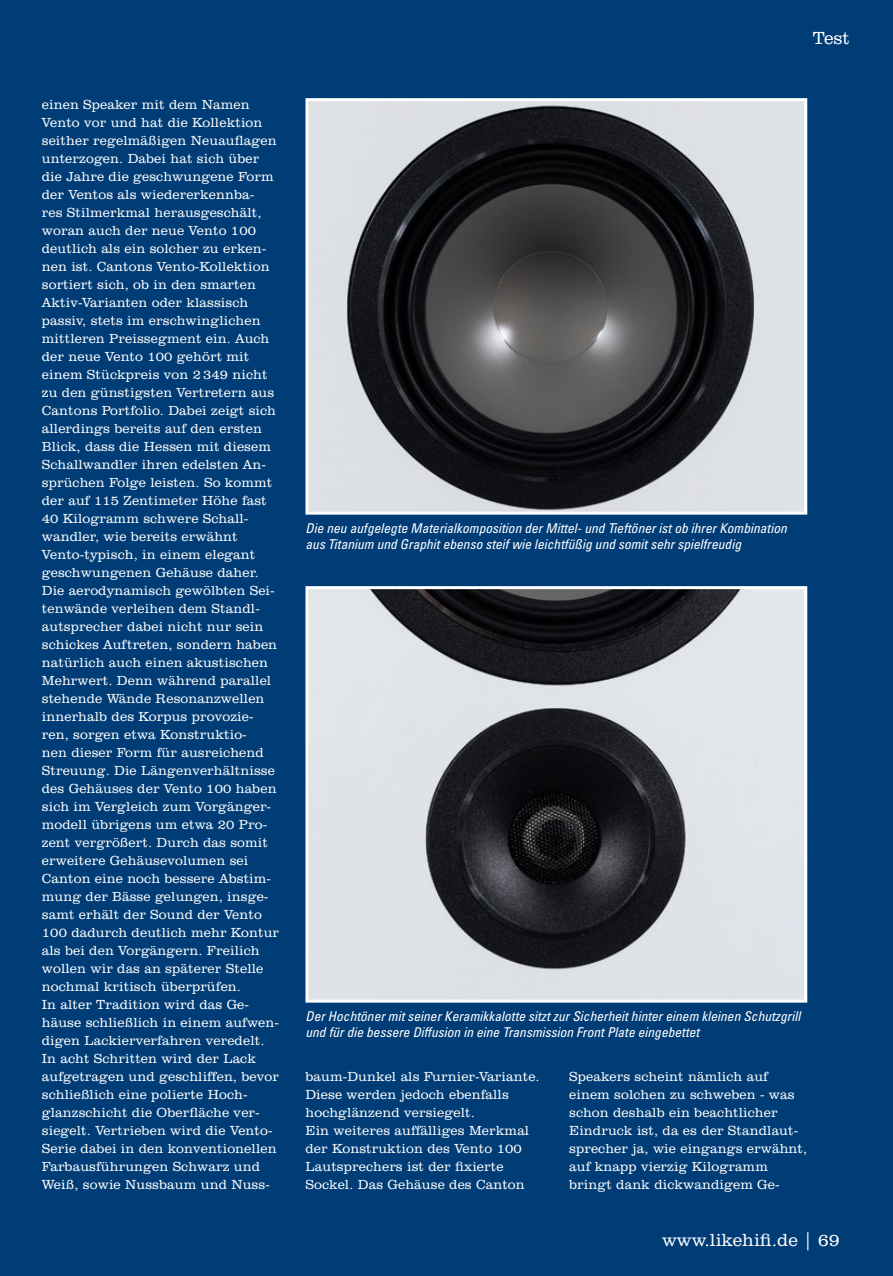
<style>
.page{position:relative;width:893px;height:1276px;background:#003d76}
.page>*{position:absolute;margin:0;border:0;box-sizing:border-box;transform-origin:0 0}
.t1{font:300 18px "Clarendon BT Pro";color:#fff}
.t2{font:300 13.5px/18px "Clarendon BT Pro";letter-spacing:.01em;color:#fff}
.t3{font:italic condensed 13.5px/16.2px "Univers LT Pro";color:#fff}
</style>
<div class="page">
<img style="left:309px;top:102px;width:494px;height:408px">
<div style="left:305px;top:98px;width:502px;height:416px;border:3px solid #fff"></div>
<img style="left:309px;top:590px;width:494px;height:408px">
<div style="left:305px;top:586px;width:502px;height:416px;border:3px solid #fff"></div>
<p class="t2" style="left:42px;top:95px;width:239px">einen Speaker mit dem Namen<br>Vento vor und hat die Kollektion seither regelmäßigen Neuauflagen unterzogen. Dabei hat sich über die Jahre die geschwungene Form der Ventos als wiedererkennba-<br>res Stilmerkmal herausgeschält, woran auch der neue Vento 100 deutlich als ein solcher zu erken&shy;nen ist. Cantons Vento-Kollektion sortiert sich, ob in den smarten<br>Aktiv-Varianten oder klassisch passiv, stets im erschwinglichen mittleren Preissegment ein. Auch der neue Vento 100 gehört mit einem Stückpreis von 2 349 nicht zu den günstigsten Vertretern aus<br>Cantons Portfolio. Dabei zeigt sich allerdings bereits auf den ersten<br>Blick, dass die Hessen mit diesem<br>Schallwandler ihren edelsten An&shy;sprüchen Folge leisten. So kommt der auf 115 Zentimeter Höhe fast<br>40 Kilogramm schwere Schall&shy;wandler, wie bereits erwähnt<br>Vento-typisch, in einem elegant geschwungenen Gehäuse daher.<br>Die aerodynamisch gewölbten Sei&shy;tenwände verleihen dem Standl&shy;autsprecher dabei nicht nur sein schickes Auftreten, sondern haben natürlich auch einen akustischen<br>Mehrwert. Denn während parallel stehende Wände Resonanzwellen innerhalb des Korpus provozie&shy;ren, sorgen etwa Konstruktio-<br>nen dieser Form für ausreichend<br>Streuung. Die Längenverhältnisse des Gehäuses der Vento 100 haben sich im Vergleich zum Vorgänger&shy;modell übrigens um etwa 20 Pro&shy;zent vergrößert. Durch das somit erweitere Gehäusevolumen sei<br>Canton eine noch bessere Abstim&shy;mung der Bässe gelungen, insge&shy;samt erhält der Sound der Vento<br>100 dadurch deutlich mehr Kontur als bei den Vorgängern. Freilich wollen wir das an späterer Stelle nochmal kritisch überprüfen.<br>In alter Tradition wird das Ge&shy;häuse schließlich in einem aufwen&shy;digen Lackierverfahren veredelt.<br>In acht Schritten wird der Lack aufgetragen und geschliffen, bevor schließlich eine polierte Hoch&shy;glanzschicht die Oberfläche ver&shy;siegelt. Vertrieben wird die Vento-<br>Serie dabei in den konventionellen<br>Farbausführungen Schwarz und<br>Weiß, sowie Nussbaum und Nuss-</p>
<h1 class="t1" style="left:813px;top:26px;width:39px">Test</h1>
<p class="t3" style="left:305px;top:519px;width:483px">Die neu aufgelegte Materialkomposition der Mittel- und Tieftöner ist ob ihrer Kombination aus Titanium und Graphit ebenso steif wie leichtfüßig und somit sehr spielfreudig</p>
<p class="t3" style="left:305px;top:1007px;width:496px">Der Hochtöner mit seiner Keramikkalotte sitzt zur Sicherheit hinter einem kleinen Schutzgrill und für die bessere Diffusion in eine Transmission Front Plate eingebettet</p>
<p class="t2" style="left:305px;top:1067px;width:236px">baum-Dunkel als Furnier-Variante.<br>Diese werden jedoch ebenfalls hochglänzend versiegelt.<br>Ein weiteres auffälliges Merkmal der Konstruktion des Vento 100<br>Lautsprechers ist der fixierte<br>Sockel. Das Gehäuse des Canton</p>
<p class="t2" style="left:569px;top:1067px;width:240px">Speakers scheint nämlich auf einem solchen zu schweben - was schon deshalb ein beachtlicher<br>Eindruck ist, da es der Standlaut&shy;sprecher ja, wie eingangs erwähnt, auf knapp vierzig Kilogramm bringt dank dickwandigem Ge-</p>
<h1 class="t1" style="left:662px;top:1228px;width:179px">www.likehifi.de | 69</h1>
</div>
